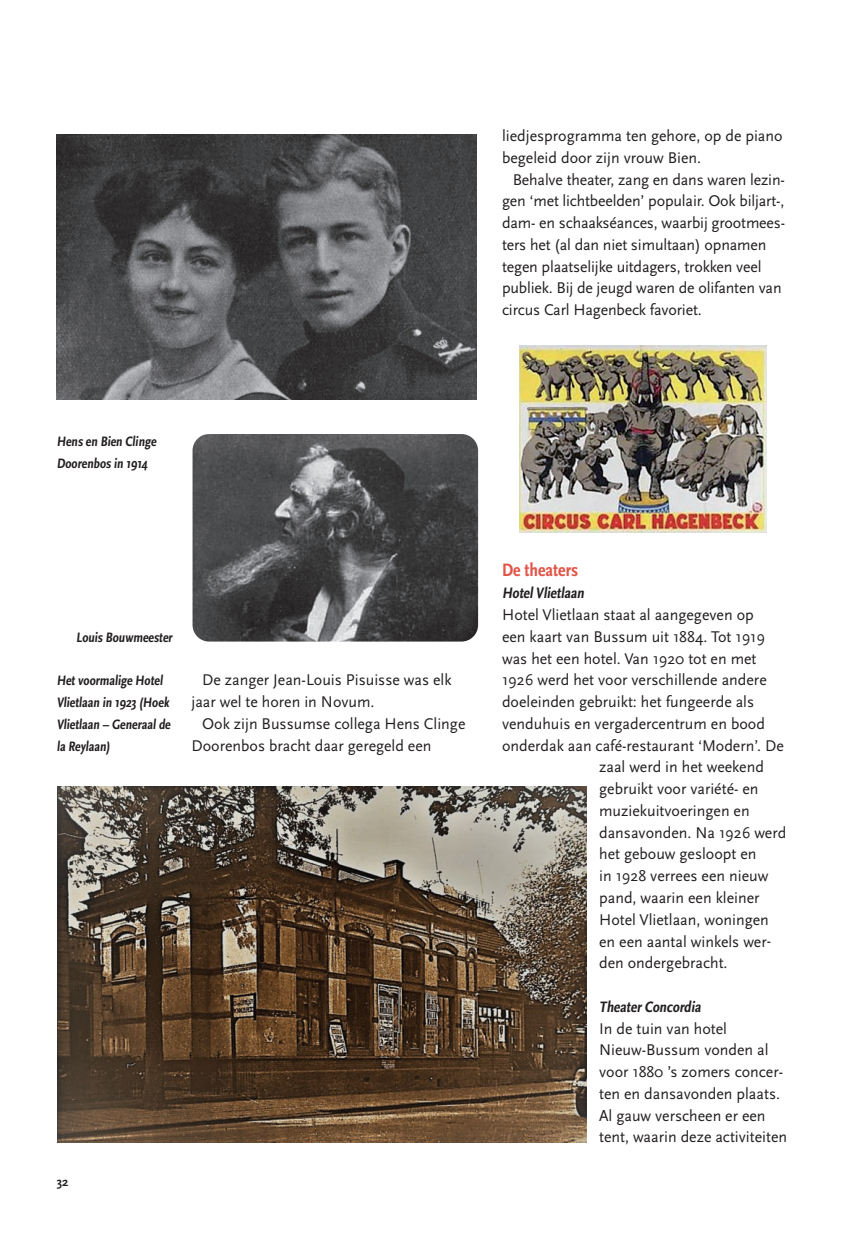
<style>
.page{position:relative;width:851px;height:1234px;background:#fff}
.page>*{position:absolute;margin:0;border:0;box-sizing:border-box;transform-origin:0 0}
.t1{font:700 condensed 18.75px "Scala Sans Pro";color:#e15447}
.t2{font:16.2px/21.8px "Scala Sans Pro";color:#231f20}
.t3{font:700 condensed 15.75px "Scala Sans Pro";color:#231f20}
.t4{font:700 condensed 14.25px/21.8px "Scala Sans Pro";color:#231f20}
.t5{font:700 12.75px "Scala Sans Pro";color:#231f20}
</style>
<div class="page">
<img style="left:57px;top:134px;width:419px;height:266px">
<img style="left:57px;top:786px;width:529px;height:356px">
<img style="left:519px;top:345px;width:246px;height:187px">
<img style="left:192px;top:434px;width:286px;height:207px">
<p class="t2" style="left:502px;top:125px;width:282px">liedjesprogramma ten gehore, op de piano begeleid door zijn vrouw Bien.</p>
<p class="t2" style="left:502px;top:168px;width:284px;text-indent:11px">Behalve theater, zang en dans waren lezin&shy;gen ‘met lichtbeelden’ populair. Ook biljart-, dam- en schaakséances, waarbij grootmees&shy;ters het (al dan niet simultaan) opnamen tegen plaatselijke uitdagers, trokken veel publiek. Bij de jeugd waren de olifanten van circus Carl Hagenbeck favoriet.</p>
<p class="t4" style="left:57px;top:430px;width:103px">Hens en Bien Clinge<br>Doorenbos in 1914</p>
<p class="t4" style="left:76px;top:626px;width:99px">Louis Bouwmeester</p>
<p class="t4" style="left:57px;top:669px;width:117px">Het voormalige Hotel<br>Vlietlaan in 1923 (Hoek<br>Vlietlaan – Generaal de la Reylaan)</p>
<p class="t2" style="left:191px;top:669px;width:262px;text-indent:11px">De zanger Jean-Louis Pisuisse was elk jaar wel te horen in Novum.</p>
<p class="t2" style="left:191px;top:712px;width:275px;text-indent:11px">Ook zijn Bussumse collega Hens Clinge<br>Doorenbos bracht daar geregeld een</p>
<p class="t5" style="left:57px;top:1174px;width:13px">32</p>
<p class="t1" style="left:502px;top:559px;width:77px">De theaters</p>
<p class="t3" style="left:502px;top:584px;width:86px">HotelVlietlaan</p>
<p class="t2" style="left:502px;top:603px;width:253px">Hotel Vlietlaan staat al aangegeven op</p>
<p class="t2" style="left:502px;top:625px;width:264px">een kaart van Bussum uit 1884. Tot 1919</p>
<p class="t2" style="left:502px;top:647px;width:256px">was het een hotel. Van 1920 tot en met</p>
<p class="t2" style="left:502px;top:669px;width:266px">1926 werd het voor verschillende andere</p>
<p class="t2" style="left:502px;top:690px;width:253px">doeleinden gebruikt: het fungeerde als</p>
<p class="t2" style="left:502px;top:712px;width:264px">venduhuis en vergadercentrum en bood</p>
<p class="t2" style="left:502px;top:734px;width:283px">onderdak aan café-restaurant ‘Modern’. De</p>
<p class="t2" style="left:599px;top:756px;width:166px">zaal werd in het weekend</p>
<p class="t2" style="left:599px;top:777px;width:161px">gebruikt voor variété- en</p>
<p class="t2" style="left:599px;top:799px;width:152px">muziekuitvoeringen en</p>
<p class="t2" style="left:599px;top:821px;width:189px">dansavonden. Na 1926 werd</p>
<p class="t2" style="left:599px;top:843px;width:159px">het gebouw gesloopt en</p>
<p class="t2" style="left:599px;top:864px;width:171px">in 1928 verrees een nieuw</p>
<p class="t2" style="left:599px;top:886px;width:162px">pand, waarin een kleiner</p>
<p class="t2" style="left:599px;top:908px;width:171px">Hotel Vlietlaan, woningen</p>
<p class="t2" style="left:599px;top:930px;width:173px">en een aantal winkels wer-</p>
<p class="t2" style="left:599px;top:951px;width:130px">den ondergebracht.</p>
<p class="t3" style="left:599px;top:997px;width:106px">TheaterConcordia</p>
<p class="t2" style="left:599px;top:1017px;width:189px">In de tuin van hotel<br>Nieuw-Bussum vonden al voor 1880 ’s zomers concer&shy;ten en dansavonden plaats.<br>Al gauw verscheen er een tent, waarin deze activiteiten</p>
</div>
